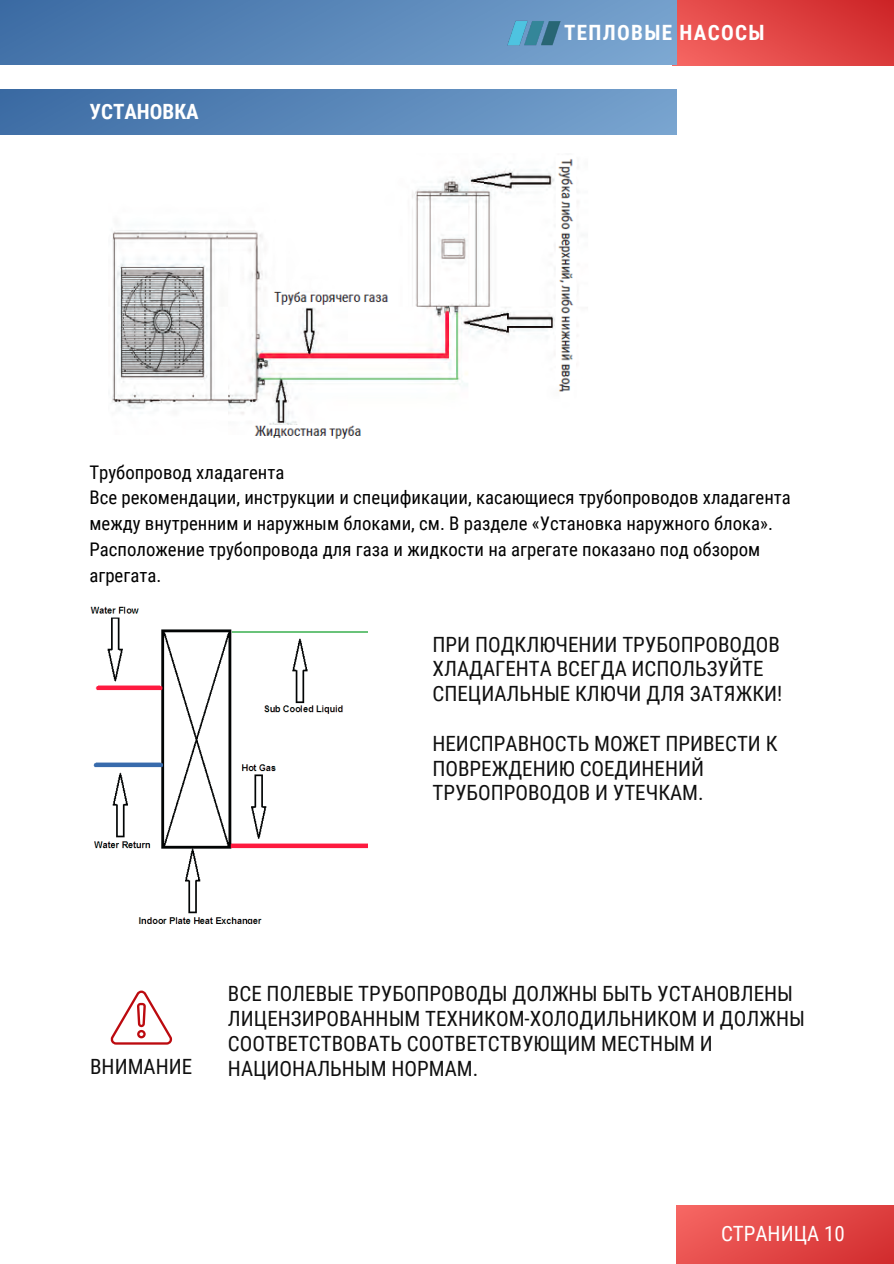
<style>
.page{position:relative;width:894px;height:1264px;background:#fff}
.page>*{position:absolute;margin:0;border:0;box-sizing:border-box;transform-origin:0 0}
.t1{font:21px/24.8px "Roboto Condensed";color:#101010}
.t2{font:700 21px "Roboto Condensed";letter-spacing:.065em;color:#fff}
.t3{font:21px "Roboto Condensed";color:#fff}
.t4{font:700 21px "Roboto Condensed";color:#fff}
.t5{font:18.75px/26px "Roboto Condensed";color:#000}
</style>
<div class="page">
<div style="left:671px;top:0;width:222px;height:65px;background:linear-gradient(to right,#ef5c59,#d32f30)"></div>
<div style="left:0;top:0;width:676px;height:65px;background:linear-gradient(to right,#3f6ea6,#79a4cf)"></div>
<img style="left:505px;top:16px;width:59px;height:35px">
<div style="left:0;top:89px;width:676px;height:45px;background:linear-gradient(to right,#3c6ca4,#77a3ce)"></div>
<div style="left:676px;top:1205px;width:217px;height:58px;background:linear-gradient(to right,#f15e5b,#d73536)"></div>
<img style="left:112px;top:159px;width:462px;height:280px">
<img style="left:90px;top:606px;width:277px;height:317px">
<svg style="left:110px;top:990px;width:62px;height:54px"></svg>
<p class="t4" style="left:89px;top:99px;width:111px">УСТАНОВКА</p>
<p class="t2" style="left:564px;top:21px;width:202px">ТЕПЛОВЫЕ НАСОСЫ</p>
<p class="t5" style="left:89px;top:459px;width:702px">Трубопровод хладагента<br>Все рекомендации, инструкции и спецификации, касающиеся трубопроводов хладагента между внутренним и наружным блоками, см. В разделе «Установка наружного блока».<br>Расположение трубопровода для газа и жидкости на агрегате показано под обзором агрегата.</p>
<p class="t1" style="left:432px;top:632px;width:351px">ПРИ ПОДКЛЮЧЕНИИ ТРУБОПРОВОДОВ<br>ХЛАДАГЕНТА ВСЕГДА ИСПОЛЬЗУЙТЕ<br>СПЕЦИАЛЬНЫЕ КЛЮЧИ ДЛЯ ЗАТЯЖКИ!</p>
<p class="t1" style="left:432px;top:731px;width:346px">НЕИСПРАВНОСТЬ МОЖЕТ ПРИВЕСТИ К<br>ПОВРЕЖДЕНИЮ СОЕДИНЕНИЙ<br>ТРУБОПРОВОДОВ И УТЕЧКАМ.</p>
<p class="t1" style="left:228px;top:981px;width:578px">ВСЕ ПОЛЕВЫЕ ТРУБОПРОВОДЫ ДОЛЖНЫ БЫТЬ УСТАНОВЛЕНЫ<br>ЛИЦЕНЗИРОВАННЫМ ТЕХНИКОМ-ХОЛОДИЛЬНИКОМ И ДОЛЖНЫ<br>СООТВЕТСТВОВАТЬ СООТВЕТСТВУЮЩИМ МЕСТНЫМ И</p>
<p class="t1" style="left:90px;top:1054px;width:103px">ВНИМАНИЕ</p>
<p class="t1" style="left:228px;top:1056px;width:252px">НАЦИОНАЛЬНЫМ НОРМАМ.</p>
<p class="t3" style="left:720px;top:1221px;width:125px">СТРАНИЦА 10</p>
</div>
